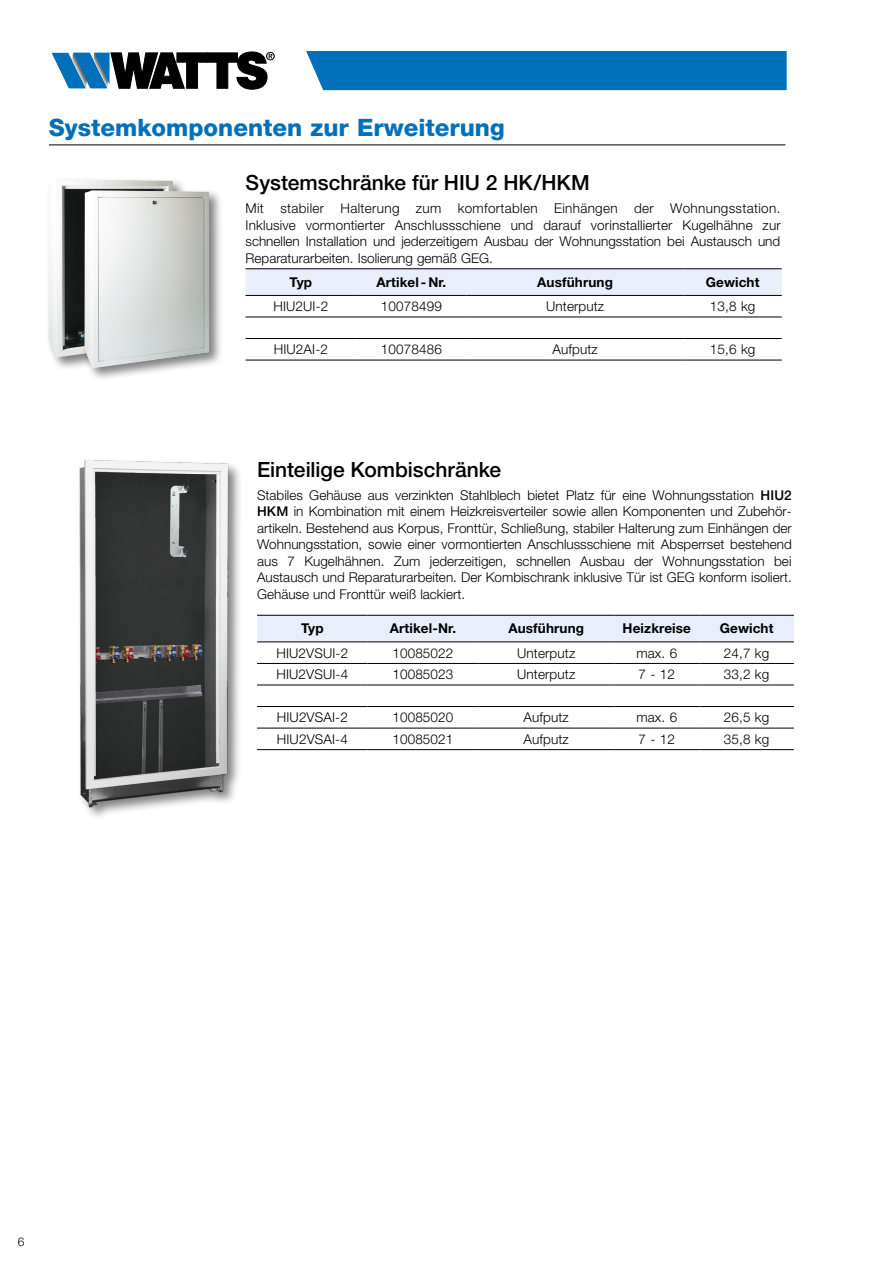
<style>
.page{position:relative;width:893px;height:1263px;background:#fff}
.page>*{position:absolute;margin:0;border:0;box-sizing:border-box;transform-origin:0 0}
.t1{font:800 24px "Helvetica Neue LT Std";color:#0070ba}
.t2{font:500 21px "Helvetica Neue LT Std";color:#000}
.t3{font:300 13.5px/16.5px "Helvetica Neue LT Std";color:#000;text-align:justify}
.t4{font:700 13.5px "Helvetica Neue LT Std";letter-spacing:.01em;color:#000}
.t5{font:300 12px "Helvetica Neue LT Std";color:#000}
.s1{font-weight:500}
</style>
<div class="page">
<div style="left:306px;top:51px;width:481px;height:39px;background:#0070ba"></div>
<svg style="left:52px;top:52px;width:223px;height:37px"></svg>
<svg style="left:246px;top:269px;width:536px;height:26px;background:#e5ebf6"></svg>
<hr style="left:246px;top:317px;width:110px;height:1px;background:#000">
<hr style="left:356px;top:317px;width:111px;height:1px;background:#000">
<hr style="left:467px;top:317px;width:217px;height:1px;background:#000">
<hr style="left:684px;top:317px;width:98px;height:1px;background:#000">
<hr style="left:246px;top:338px;width:110px;height:1px;background:#000">
<hr style="left:356px;top:338px;width:111px;height:1px;background:#000">
<hr style="left:467px;top:338px;width:217px;height:1px;background:#000">
<hr style="left:684px;top:338px;width:98px;height:1px;background:#000">
<hr style="left:356px;top:268px;width:111px;height:1px;background:#000">
<hr style="left:467px;top:268px;width:217px;height:1px;background:#000">
<hr style="left:684px;top:268px;width:98px;height:1px;background:#000">
<hr style="left:246px;top:268px;width:110px;height:1px;background:#000">
<hr style="left:246px;top:295px;width:110px;height:1px;background:#000">
<hr style="left:356px;top:295px;width:111px;height:1px;background:#000">
<hr style="left:467px;top:295px;width:217px;height:1px;background:#000">
<hr style="left:684px;top:295px;width:98px;height:1px;background:#000">
<hr style="left:246px;top:360px;width:110px;height:1px;background:#000">
<hr style="left:356px;top:360px;width:111px;height:1px;background:#000">
<hr style="left:467px;top:360px;width:217px;height:1px;background:#000">
<hr style="left:684px;top:360px;width:98px;height:1px;background:#000">
<div style="left:46px;top:177px;width:142px;height:194px;background:#000;opacity:.5"></div>
<img style="left:49px;top:180px;width:49px;height:177px">
<div style="left:81px;top:187px;width:142px;height:195px;background:#000;opacity:.5"></div>
<img style="left:84px;top:190px;width:44px;height:178px">
<div style="left:77px;top:457px;width:166px;height:364px;background:#000;opacity:.5"></div>
<img style="left:79px;top:460px;width:159px;height:356px">
<div style="left:257px;top:616px;width:537px;height:26px;background:#e9effa"></div>
<hr style="left:257px;top:663px;width:111px;height:1px;background:#000">
<hr style="left:368px;top:663px;width:110px;height:1px;background:#000">
<hr style="left:478px;top:663px;width:136px;height:1px;background:#000">
<hr style="left:614px;top:663px;width:85px;height:1px;background:#000">
<hr style="left:699px;top:663px;width:95px;height:1px;background:#000">
<hr style="left:257px;top:685px;width:111px;height:1px;background:#000">
<hr style="left:368px;top:685px;width:110px;height:1px;background:#000">
<hr style="left:478px;top:685px;width:136px;height:1px;background:#000">
<hr style="left:614px;top:685px;width:85px;height:1px;background:#000">
<hr style="left:699px;top:685px;width:95px;height:1px;background:#000">
<hr style="left:257px;top:706px;width:111px;height:1px;background:#000">
<hr style="left:368px;top:706px;width:110px;height:1px;background:#000">
<hr style="left:614px;top:706px;width:85px;height:1px;background:#000">
<hr style="left:699px;top:706px;width:95px;height:1px;background:#000">
<hr style="left:257px;top:728px;width:111px;height:1px;background:#000">
<hr style="left:368px;top:728px;width:110px;height:1px;background:#000">
<hr style="left:478px;top:728px;width:136px;height:1px;background:#000">
<hr style="left:614px;top:728px;width:85px;height:1px;background:#000">
<hr style="left:699px;top:728px;width:95px;height:1px;background:#000">
<hr style="left:478px;top:749px;width:136px;height:1px;background:#000">
<hr style="left:257px;top:615px;width:111px;height:1px;background:#000">
<hr style="left:368px;top:615px;width:110px;height:1px;background:#000">
<hr style="left:478px;top:615px;width:136px;height:1px;background:#000">
<hr style="left:614px;top:615px;width:85px;height:1px;background:#000">
<hr style="left:699px;top:615px;width:95px;height:1px;background:#000">
<hr style="left:257px;top:642px;width:111px;height:1px;background:#000">
<hr style="left:368px;top:642px;width:110px;height:1px;background:#000">
<hr style="left:478px;top:642px;width:136px;height:1px;background:#000">
<hr style="left:614px;top:642px;width:85px;height:1px;background:#000">
<hr style="left:699px;top:642px;width:95px;height:1px;background:#000">
<hr style="left:257px;top:749px;width:111px;height:1px;background:#000">
<hr style="left:368px;top:749px;width:110px;height:1px;background:#000">
<hr style="left:614px;top:749px;width:85px;height:1px;background:#000">
<hr style="left:699px;top:749px;width:95px;height:1px;background:#000">
<hr style="left:478px;top:706px;width:136px;height:1px;background:#000">
<hr style="left:49px;top:145px;width:736px;height:1px;background:#000">
<h1 class="t1" style="left:49px;top:113px;width:457px">Systemkomponenten zur Erweiterung</h1>
<h2 class="t2" style="left:246px;top:170px;width:346px">Systemschränke für HIU 2 HK/HKM</h2>
<p class="t3" style="left:246px;top:200px;width:537px">Mit stabiler Halterung zum komfortablen Einhängen der Wohnungsstation.<br>Inklusive vormontierter Anschlussschiene und darauf vorinstallierter Kugelhähne zur schnellen Installation und jederzeitigem Ausbau der Wohnungsstation bei Austausch und Reparaturarbeiten. Isolierung gemäß GEG.</p>
<p class="t4" style="left:290px;top:274px;width:24px">Typ</p>
<p class="t4" style="left:376px;top:274px;width:71px">Artikel -Nr.</p>
<p class="t4" style="left:537px;top:274px;width:77px">Ausführung</p>
<p class="t4" style="left:706px;top:274px;width:55px">Gewicht</p>
<p class="t3" style="left:273px;top:298px;width:56px">HIU2UI-2</p>
<p class="t3" style="left:381px;top:298px;width:62px">10078499</p>
<p class="t3" style="left:546px;top:298px;width:60px">Unterputz</p>
<p class="t3" style="left:710px;top:298px;width:47px">13,8 kg</p>
<p class="t3" style="left:274px;top:341px;width:56px">HIU2AI-2</p>
<p class="t3" style="left:381px;top:341px;width:62px">10078486</p>
<p class="t3" style="left:552px;top:341px;width:47px">Aufputz</p>
<p class="t3" style="left:710px;top:341px;width:47px">15,6 kg</p>
<h2 class="t2" style="left:257px;top:457px;width:246px">Einteilige Kombischränke</h2>
<p class="t3" style="left:257px;top:486px;width:536px;text-align:left">Stabiles Gehäuse aus verzinkten Stahlblech bietet Platz für eine Wohnungsstation <span class="s1">HIU2<br>HKM</span> in Kombination mit einem Heizkreisverteiler sowie allen Komponenten und Zubehör&shy;artikeln. Bestehend aus Korpus, Fronttür, Schließung, stabiler Halterung zum Einhängen der Wohnungsstation, sowie einer vormontierten Anschlussschiene mit Absperrset bestehend aus 7 Kugelhähnen. Zum jederzeitigen, schnellen Ausbau der Wohnungsstation bei Austausch und Reparaturarbeiten. Der Kombischrank inklusive Tür ist GEG konform isoliert.<br>Gehäuse und Fronttür weiß lackiert.</p>
<p class="t4" style="left:301px;top:620px;width:24px">Typ</p>
<p class="t4" style="left:390px;top:620px;width:68px">Artikel-Nr.</p>
<p class="t4" style="left:508px;top:620px;width:77px">Ausführung</p>
<p class="t4" style="left:623px;top:620px;width:70px">Heizkreise</p>
<p class="t4" style="left:720px;top:620px;width:55px">Gewicht</p>
<p class="t3" style="left:276px;top:644px;width:73px">HIU2VSUI-2</p>
<p class="t3" style="left:392px;top:644px;width:62px">10085022</p>
<p class="t3" style="left:517px;top:644px;width:60px">Unterputz</p>
<p class="t3" style="left:636px;top:644px;width:42px">max. 6</p>
<p class="t3" style="left:724px;top:644px;width:47px">24,7 kg</p>
<p class="t3" style="left:276px;top:666px;width:73px">HIU2VSUI-4</p>
<p class="t3" style="left:392px;top:666px;width:62px">10085023</p>
<p class="t3" style="left:517px;top:666px;width:60px">Unterputz</p>
<p class="t3" style="left:639px;top:666px;width:38px">7 - 12</p>
<p class="t3" style="left:724px;top:666px;width:47px">33,2 kg</p>
<p class="t3" style="left:277px;top:709px;width:72px">HIU2VSAI-2</p>
<p class="t3" style="left:392px;top:709px;width:62px">10085020</p>
<p class="t3" style="left:524px;top:709px;width:47px">Aufputz</p>
<p class="t3" style="left:636px;top:709px;width:42px">max. 6</p>
<p class="t3" style="left:724px;top:709px;width:47px">26,5 kg</p>
<p class="t3" style="left:277px;top:730px;width:72px">HIU2VSAI-4</p>
<p class="t3" style="left:392px;top:730px;width:62px">10085021</p>
<p class="t3" style="left:524px;top:730px;width:47px">Aufputz</p>
<p class="t3" style="left:639px;top:730px;width:38px">7 - 12</p>
<p class="t3" style="left:724px;top:730px;width:47px">35,8 kg</p>
<p class="t5" style="left:18px;top:1234px;width:8px">6</p>
</div>
